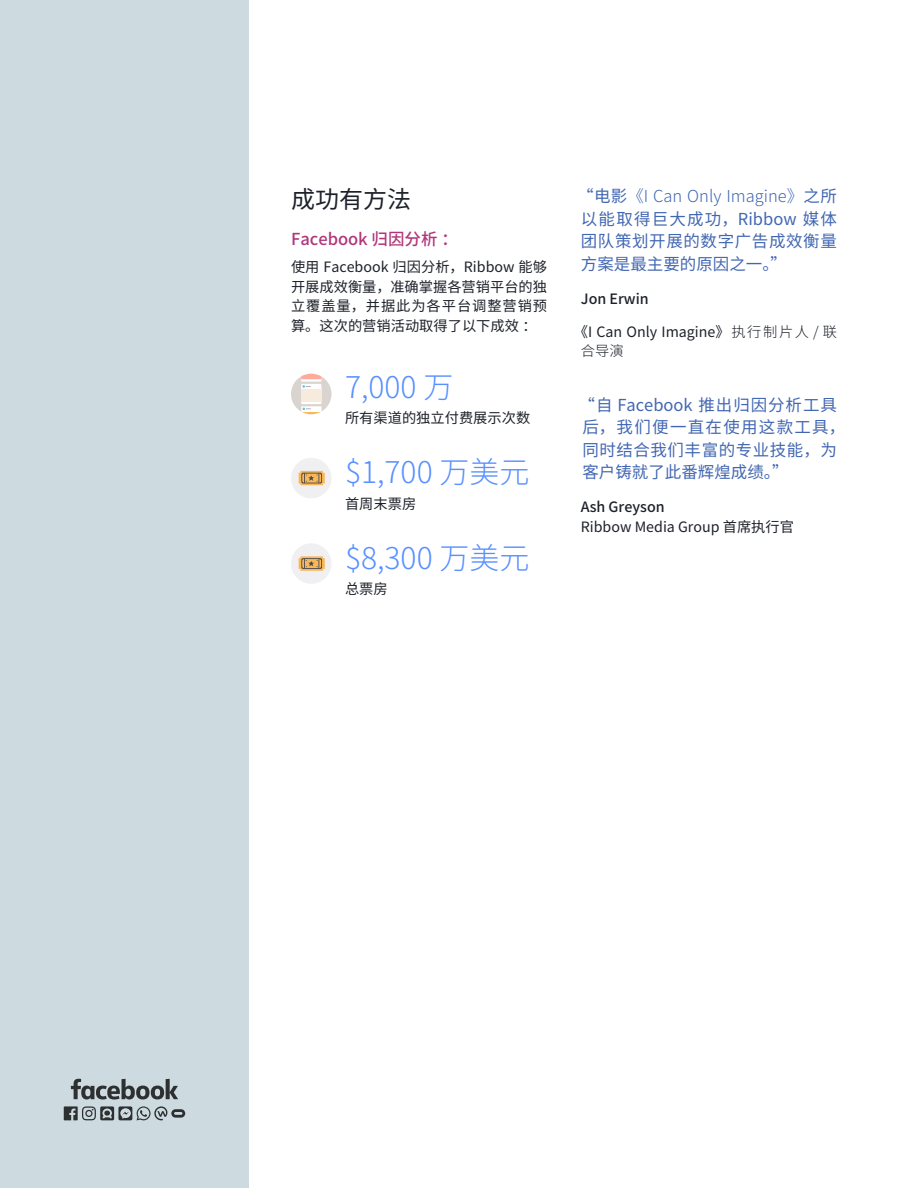
<style>
.page{position:relative;width:918px;height:1188px;background:#fff}
.page>*{position:absolute;margin:0;border:0;box-sizing:border-box;transform-origin:0 0}
.t1{font:300 30px "Source Han Sans CN";color:#5890ff}
.t2{font:24px "Source Han Sans CN";color:#1d2129}
.t3{font:16.5px/22.5px "Source Han Sans CN";letter-spacing:.035em;color:#4267b2;text-align:justify}
.t4{font:500 16.5px "Source Han Sans CN";color:#b0377b}
.t5{font:14.25px/19.5px "Source Han Sans CN";color:#1d2129}
.t6{font:500 14.25px "Source Han Sans CN";color:#1d2129}
.s1{font-weight:300}
.s2{font-weight:500}
</style>
<div class="page">
<div style="left:0;top:0;width:249px;height:1188px;background:#cddae0"></div>
<svg style="left:71px;top:1079px;width:107px;height:21px"></svg>
<svg style="left:64px;top:1106px;width:121px;height:14px"></svg>
<div style="left:291px;top:374px;width:41px;height:40px;background:#d9d4cf;border-radius:50%"></div>
<svg style="left:301px;top:406px;width:21px;height:8px"></svg>
<div style="left:301px;top:384px;width:20px;height:20px;background:linear-gradient(to right,#fff,#fff)"></div>
<div style="left:301px;top:390px;width:20px;height:12px;background:#f7ebde"></div>
<svg style="left:301px;top:374px;width:20px;height:14px"></svg>
<div style="left:291px;top:458px;width:41px;height:40px;background:#f0f0f2;border-radius:50%"></div>
<svg style="left:299px;top:471px;width:26px;height:14px"></svg>
<div style="left:291px;top:543px;width:41px;height:41px;background:#f0f0f2;border-radius:50%"></div>
<svg style="left:299px;top:556px;width:26px;height:15px"></svg>
<p class="t2" style="left:291px;top:186px;width:121px">成功有方法</p>
<p class="t4" style="left:291px;top:230px;width:169px">Facebook 归因分析：</p>
<p class="t5" style="left:291px;top:258px;width:258px;text-align:justify">使用 Facebook 归因分析，Ribbow 能够开展成效衡量，准确掌握各营销平台的独立覆盖量，并据此为各平台调整营销预算。这次的营销活动取得了以下成效：</p>
<p class="t1" style="left:345px;top:370px;width:110px">7,000 万</p>
<p class="t5" style="left:345px;top:408px;width:187px">所有渠道的独立付费展示次数</p>
<p class="t1" style="left:345px;top:455px;width:186px">$1,700 万美元</p>
<p class="t5" style="left:345px;top:494px;width:73px">首周末票房</p>
<p class="t1" style="left:345px;top:541px;width:186px">$8,300 万美元</p>
<p class="t5" style="left:345px;top:579px;width:44px">总票房</p>
<p class="t3" style="left:577px;top:185px;width:261px">“电影<span class="s1">《I Can Only Imagine》</span>之所以能取得巨大成功，Ribbow 媒体团队策划开展的数字广告成效衡量方案是最主要的原因之一。”</p>
<p class="t6" style="left:581px;top:290px;width:69px">Jon Erwin</p>
<p class="t5" style="left:581px;top:322px;width:258px;text-indent:-7px">《I Can Only Imagine》<span class="s1">执行制片人 / 联合导演</span></p>
<p class="t3" style="left:579px;top:394px;width:268px;text-align:left">“自 Facebook 推出归因分析工具后，我们便一直在使用这款工具，同时结合我们丰富的专业技能，为客户铸就了此番辉煌成绩。”</p>
<p class="t5" style="left:581px;top:497px;width:215px"><span class="s2">Ash Greyson<br></span>Ribbow Media Group 首席执行官</p>
</div>
